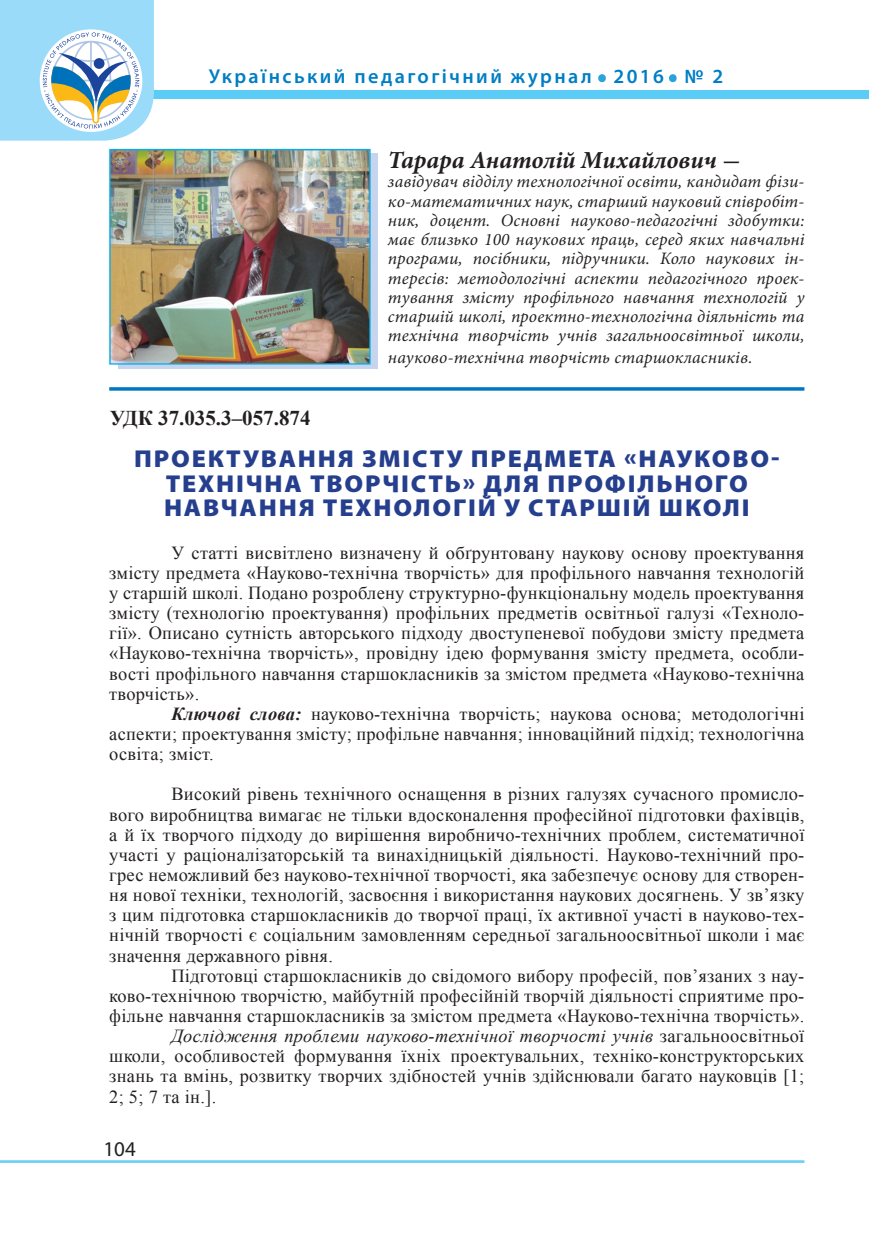
<style>
.page{position:relative;width:869px;height:1241px;background:#fff}
.page>*{position:absolute;margin:0;border:0;box-sizing:border-box;transform-origin:0 0}
.t1{font:600 50.4px "Myriad Pro";color:#2aa2db}
.t2{font:900 24.5px/24.5px "Myriad Pro";letter-spacing:.07em;color:#253f8e;text-align:center;scale:1.05 1}
.t3{font:italic 700 24.5px "Minion Pro";color:#231f20}
.t4{font:700 21px "Times New Roman";color:#231f20}
.t5{font:21px "Myriad Pro";color:#231f20}
.t6{font:600 20.12px "Myriad Pro";letter-spacing:.12em;color:#007ec5}
.Обычный{font:18.38px/20.1px "Times New Roman";letter-spacing:.015em;color:#231f20;text-align:justify}
.t7{font:italic 17.5px/19.2px "Minion Pro";letter-spacing:.01em;color:#231f20;text-align:justify}
.s1{font-weight:700;font-style:italic}
.s2{font-style:italic}
</style>
<div class="page">
<hr style="left:0;top:1159px;width:804px;height:3px;background:#6bcff6">
<div style="left:0;top:90px;width:868px;height:8px;background:#5accf5"></div>
<svg style="left:0;top:0;width:154px;height:141px"></svg>
<hr style="left:109px;top:387px;width:695px;height:3px;background:#0078c0">
<svg style="left:118px;top:153px;width:259px;height:216px;background:#b1d0ed"></svg>
<img style="left:111px;top:151px;width:257px;height:211px">
<div style="left:109px;top:149px;width:261px;height:215px;border:1px solid #00aeef"></div>
<p class="t6" style="left:208px;top:64px;width:384px">Український педагогічний журнал</p>
<h1 class="t1" style="left:595px;top:33px;width:13px">.</h1>
<p class="t6" style="left:613px;top:64px;width:52px">2016</p>
<h1 class="t1" style="left:666px;top:33px;width:13px">.</h1>
<p class="t6" style="left:684px;top:64px;width:40px">№ 2</p>
<p class="t4" style="left:110px;top:403px;width:202px">УДК 37.035.3–057.874</p>
<p class="t3" style="left:388px;top:143px;width:353px">Тарара Анатолій Михайлович -</p>
<p class="t7" style="left:388px;top:172px;width:418px">завідувач відділу технологічної освіти, кандидат фізи&shy;ко-математичних наук, старший науковий співробіт&shy;ник, доцент. Основні науково-педагогічні здобутки: має близько 100 наукових праць, серед яких навчальні програми, посібники, підручники. Коло наукових ін&shy;тересів: методологічні аспекти педагогічного проек&shy;тування змісту профільного навчання технологій у старшій школі, проектно-технологічна діяльність та технічна творчість учнів загальноосвітньої школи,</p>
<p class="t7" style="left:388px;top:348px;width:366px">науково-технічна творчість старшокласників.</p>
<p class="t2" style="left:134px;top:446px;width:616px">ПРОЕКТУВАННЯ ЗМІСТУ ПРЕДМЕТА «НАУКОВО-<br>ТЕХНІЧНА ТВОРЧІСТЬ» ДЛЯ ПРОФІЛЬНОГО<br>НАВЧАННЯ ТЕХНОЛОГІЙ У СТАРШІЙ ШКОЛІ</p>
<p class="Обычный" style="left:109px;top:542px;width:696px;text-indent:62px">У статті висвітлено визначену й обґрунтовану наукову основу проектування змісту предмета «Науково-технічна творчість» для профільного навчання технологій у старшій школі. Подано розроблену структурно-функціональну модель проектування змісту (технологію проектування) профільних предметів освітньої галузі «Техноло&shy;гії». Описано сутність авторського підходу двоступеневої побудови змісту предмета «Науково-технічна творчість», провідну ідею формування змісту предмета, особли&shy;вості профільного навчання старшокласників за змістом предмета «Науково-технічна творчість».</p>
<p class="Обычный" style="left:109px;top:703px;width:696px;text-indent:62px"><span class="s1">Ключові слова:</span> науково-технічна творчість; наукова основа; методологічні аспекти; проектування змісту; профільне навчання; інноваційний підхід; технологічна освіта; зміст.</p>
<p class="Обычный" style="left:109px;top:783px;width:696px;text-indent:62px">Високий рівень технічного оснащення в різних галузях сучасного промисло&shy;вого виробництва вимагає не тільки вдосконалення професійної підготовки фахівців, а й їх творчого підходу до вирішення виробничо-технічних проблем, систематичної участі у раціоналізаторській та винахідницькій діяльності. Науково-технічний про&shy;грес неможливий без науково-технічної творчості, яка забезпечує основу для створен&shy;ня нової техніки, технологій, засвоєння і використання наукових досягнень. У зв’язку з цим підготовка старшокласників до творчої праці, їх активної участі в науково-тех&shy;нічній творчості є соціальним замовленням середньої загальноосвітньої школи і має значення державного рівня.</p>
<p class="Обычный" style="left:109px;top:965px;width:696px;text-indent:62px">Підготовці старшокласників до свідомого вибору професій, пов’язаних з нау&shy;ково-технічною творчістю, майбутній професійній творчій діяльності сприятиме про&shy;фільне навчання старшокласників за змістом предмета «Науково-технічна творчість».</p>
<p class="Обычный" style="left:109px;top:1025px;width:696px;text-indent:62px"><span class="s2">Дослідження проблеми науково-технічної творчості учнів</span> загальноосвітньої школи, особливостей формування їхніх проектувальних, техніко-конструкторських знань та вмінь, розвитку творчих здібностей учнів здійснювали багато науковців [1; 2; 5; 7 та ін.].</p>
<p class="t5" style="left:103px;top:1135px;width:34px">104</p>
</div>
